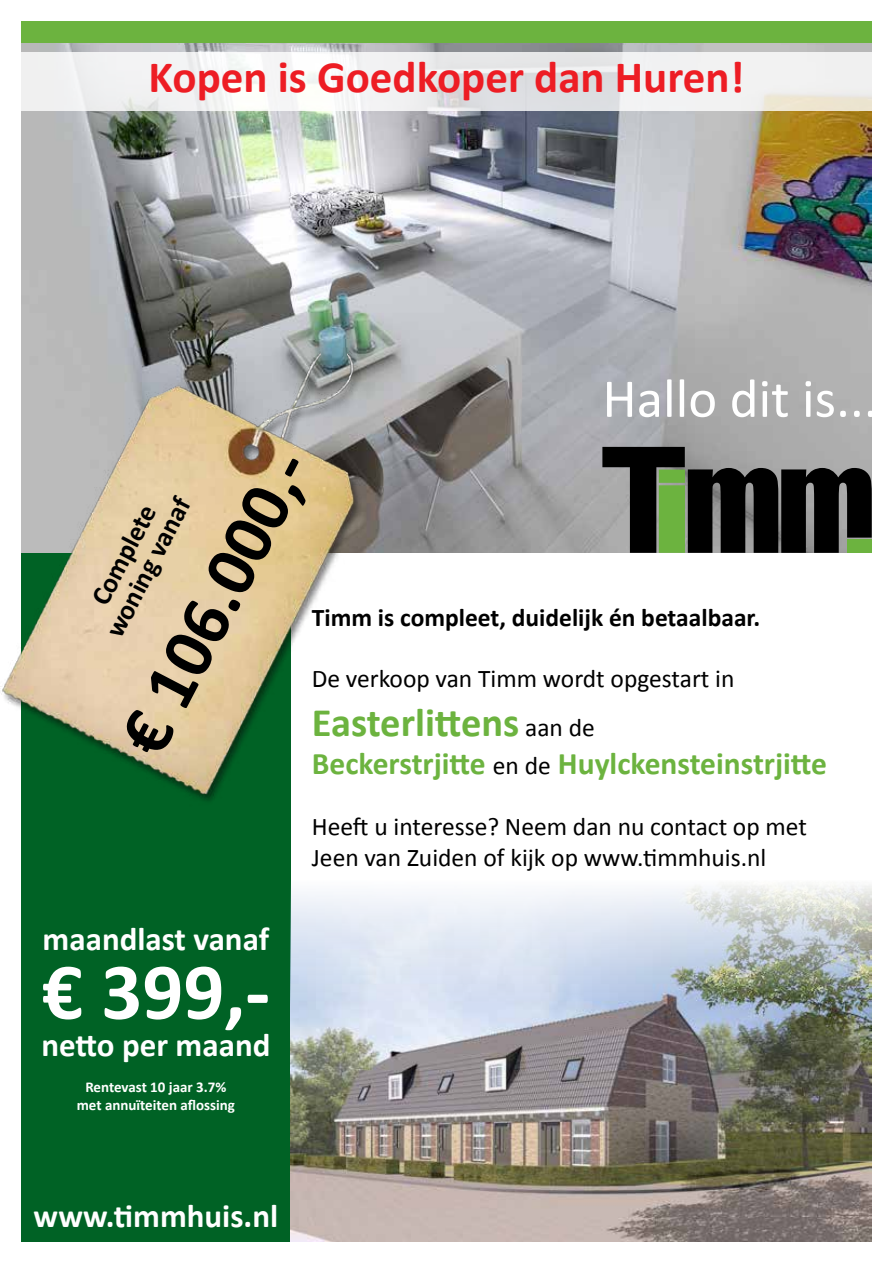
<style>
.page{position:relative;width:893px;height:1263px;background:#fff}
.page>*{position:absolute;margin:0;border:0;box-sizing:border-box;transform-origin:0 0}
.t1{font:700 81px "Calibri";color:#fff}
.t2{font:700 72px "Calibri";color:#000}
.t3{font:55.05px "Calibri";color:#fff}
.t4{font:700 45px "Calibri";color:#ed1d24}
.t5{font:700 40.5px "Calibri";color:#6cb33f}
.t6{font:700 33px "Calibri";color:#fff}
.t7{font:700 31.5px "Calibri";color:#6cb33f}
.t8{font:700 27.45px/27.6px "Calibri";color:#000;text-align:center}
.t9{font:25.5px/30.6px "Calibri";color:#000}
.t10{font:700 25.5px "Calibri";color:#000}
.t11{font:700 15px/18px "Calibri";color:#fff;text-align:center}
.s1{font-weight:400;font-size:25.5px;color:#000}
</style>
<div class="page">
<div style="left:21px;top:540px;width:270px;height:702px;background:#006225"></div>
<img style="left:21px;top:43px;width:851px;height:510px">
<svg style="left:602px;top:447px;width:270px;height:106px"></svg>
<div style="left:847px;top:539px;width:25px;height:14px;background:#6cb33f"></div>
<img style="left:0;top:342px;width:361px;height:459px">
<img style="left:291px;top:884px;width:581px;height:358px">
<div style="left:21px;top:21px;width:851px;height:22px;background:#6cb33f"></div>
<svg style="left:21px;top:52px;width:851px;height:59px;fill:#f1f1f2"></svg>
<h3 class="t4" style="left:149px;top:49px;width:597px">Kopen is Goedkoper dan Huren!</h3>
<h3 class="t3" style="left:602px;top:364px;width:277px">Hallo dit is...</h3>
<h2 class="t2" style="left:100px;top:730px;width:333px;rotate:-63deg">€ 106.000,-</h2>
<p class="t8" style="left:74px;top:615px;width:155px;rotate:-62deg">Complete woning vanaf</p>
<p class="t10" style="left:312px;top:602px;width:450px">Timm is compleet, duidelijk én betaalbaar.</p>
<p class="t9" style="left:312px;top:662px;width:424px">De verkoop van Timm wordt opgestart in</p>
<h3 class="t5" style="left:312px;top:697px;width:284px">Easterlittens <span class="s1">aan de</span></h3>
<p class="t7" style="left:312px;top:744px;width:517px">Beckerstrjitte <span class="s1">en de</span> Huylckensteinstrjitte</p>
<p class="t9" style="left:312px;top:810px;width:497px">Heeft u interesse? Neem dan nu contact op met<br>Jeen van Zuiden of kijk op www.timmhuis.nl</p>
<p class="t6" style="left:43px;top:918px;width:228px">maandlast vanaf</p>
<h1 class="t1" style="left:42px;top:941px;width:230px">€ 399,-</h1>
<p class="t6" style="left:41px;top:1025px;width:231px">netto per maand</p>
<p class="t11" style="left:77px;top:1077px;width:160px">Rentevast 10 jaar 3.7% met annuïteiten aflossing</p>
<p class="t6" style="left:34px;top:1196px;width:246px">www.timmhuis.nl</p>
</div>
